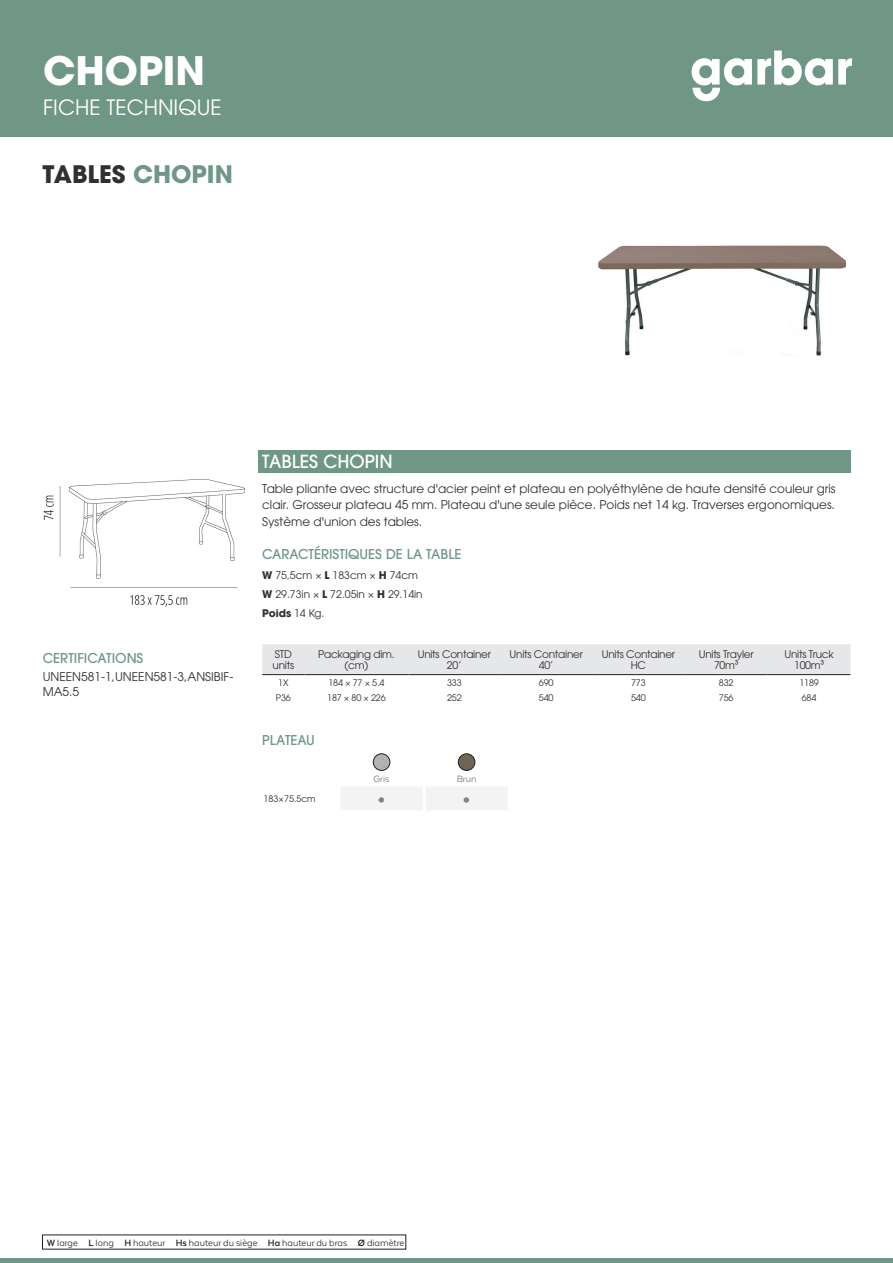
<style>
.page{position:relative;width:893px;height:1263px;background:#fff}
.page>*{position:absolute;margin:0;border:0;box-sizing:border-box;transform-origin:0 0}
.Colección{font:700 39px "ITC Avant Garde Pro";color:#fff}
.t1{font:700 31.5px "Texta Alt";color:#808285}
.Familia{font:700 24px "ITC Avant Garde Pro";color:#312f30}
.Ficha_técnica{font:21px "ITC Avant Garde Pro";color:#fff}
.nombre_producto{font:500 18px "ITC Avant Garde Pro";color:#fff}
.subtitulos{font:500 13.5px "ITC Avant Garde Pro";color:#709786}
.subtítulos{font:500 13.5px "ITC Avant Garde Pro";color:#709786}
.Texto{font:12px/16.5px "ITC Avant Garde Pro";color:#312f30;text-align:justify}
.subtitulos-2{font:12px/14.4px "ITC Avant Garde Pro";color:#312f30}
.logistica_encabezado{font:10.5px/10.5px "ITC Avant Garde Pro";letter-spacing:-.025em;color:#312f30;text-align:center}
.t2{font:10.5px "Texta Alt";color:#231f20}
.Texto_small{font:10.5px "ITC Avant Garde Pro";color:#312f30}
.Texto_small-2{font:700 10.5px "ITC Avant Garde Pro";color:#312f30}
.t3{font:10.5px "Texta Alt";color:#6c6d70}
.logistica_cuerpo{font:9px "ITC Avant Garde Pro";letter-spacing:-.02em;color:#312f30}
.texto_tabla{font:9px "ITC Avant Garde Pro";color:#312f30}
.s1{color:#709786}
.s2{font-weight:700}
.s3{font-weight:400}
</style>
<div class="page">
<div style="left:0;top:0;width:893px;height:137px;background:#709786"></div>
<svg style="left:692px;top:51px;width:160px;height:50px"></svg>
<hr style="left:0;top:1259px;width:893px;height:4px;background:#709786">
<img style="left:598px;top:245px;width:249px;height:111px">
<div style="left:258px;top:450px;width:592px;height:22px;background:#709786"></div>
<div style="left:262px;top:644px;width:588px;height:30px;background:#e6e7e9"></div>
<hr style="left:262px;top:674px;width:42px;height:1px;background:#231f20">
<hr style="left:304px;top:674px;width:104px;height:1px;background:#231f20">
<hr style="left:408px;top:674px;width:92px;height:1px;background:#231f20">
<hr style="left:500px;top:674px;width:92px;height:1px;background:#231f20">
<hr style="left:592px;top:674px;width:93px;height:1px;background:#231f20">
<hr style="left:685px;top:674px;width:83px;height:1px;background:#231f20">
<hr style="left:768px;top:674px;width:82px;height:1px;background:#231f20">
<svg style="left:341px;top:754px;width:166px;height:56px"></svg>
<hr style="left:338px;top:785px;width:86px;height:1px;background:#fff">
<hr style="left:424px;top:785px;width:86px;height:1px;background:#fff">
<img style="left:373px;top:754px;width:17px;height:16px;border-radius:8px">
<div style="left:373px;top:754px;width:17px;height:16px;border:1px solid #231f20;border-radius:50%"></div>
<img style="left:458px;top:754px;width:17px;height:16px;border-radius:8px">
<div style="left:458px;top:754px;width:17px;height:16px;border:1px solid #231f20;border-radius:50%"></div>
<img style="left:43px;top:479px;width:201px;height:128px">
<p class="Colección" style="left:43px;top:45px;width:164px">CHOPIN</p>
<p class="Ficha_técnica" style="left:43px;top:94px;width:180px">FICHE TECHNIQUE</p>
<p class="Familia" style="left:43px;top:158px;width:192px">TABLES <span class="s1">CHOPIN</span></p>
<p class="subtitulos" style="left:43px;top:649px;width:102px">CERTIFICATIONS</p>
<p class="subtitulos-2" style="left:43px;top:669px;width:192px">UNEEN581-1,UNEEN581-3,ANSIBIF-<br>MA5.5</p>
<p class="nombre_producto" style="left:262px;top:450px;width:132px">TABLES CHOPIN</p>
<p class="Texto" style="left:262px;top:480px;width:575px">Table pliante avec structure d'acier peint et plateau en polyéthylène de haute densité couleur gris clair. Grosseur plateau 45 mm. Plateau d'une seule pièce. Poids net 14 kg. Traverses ergonomiques.<br>Système d'union des tables.</p>
<p class="subtitulos" style="left:262px;top:546px;width:201px">CARACTÉRISTIQUES DE LA TABLE</p>
<p class="Texto_small" style="left:262px;top:568px;width:157px"><span class="s2">W</span> 75,5cm × <span class="s2">L</span> 183cm × <span class="s2">H</span> 74cm</p>
<p class="Texto_small" style="left:262px;top:587px;width:162px"><span class="s2">W</span> 29.73in × <span class="s2">L</span> 72.05in × <span class="s2">H</span> 29.14in</p>
<p class="Texto_small-2" style="left:262px;top:606px;width:64px">Poids <span class="s3">14 Kg.</span></p>
<p class="logistica_encabezado" style="left:273px;top:649px;width:23px;text-align:left">STD units</p>
<p class="logistica_encabezado" style="left:318px;top:649px;width:78px">Packaging dim. (cm)</p>
<p class="logistica_encabezado" style="left:418px;top:649px;width:75px">Units Container<br>20’</p>
<p class="logistica_encabezado" style="left:510px;top:649px;width:75px">Units Container<br>40’</p>
<p class="logistica_encabezado" style="left:602px;top:649px;width:75px">Units Container<br>HC</p>
<p class="logistica_encabezado" style="left:699px;top:649px;width:56px">Units Trayler<br>70m³</p>
<p class="logistica_encabezado" style="left:784px;top:649px;width:51px">Units Truck<br>100m³</p>
<p class="logistica_cuerpo" style="left:278px;top:677px;width:12px">1X</p>
<p class="logistica_cuerpo" style="left:328px;top:677px;width:57px">184 × 77 × 5.4</p>
<p class="logistica_cuerpo" style="left:447px;top:677px;width:16px">333</p>
<p class="logistica_cuerpo" style="left:539px;top:677px;width:16px">690</p>
<p class="logistica_cuerpo" style="left:631px;top:677px;width:16px">773</p>
<p class="logistica_cuerpo" style="left:719px;top:677px;width:16px">832</p>
<p class="logistica_cuerpo" style="left:799px;top:677px;width:21px">1189</p>
<p class="logistica_cuerpo" style="left:276px;top:692px;width:16px">P36</p>
<p class="logistica_cuerpo" style="left:327px;top:692px;width:60px">187 × 80 × 226</p>
<p class="logistica_cuerpo" style="left:447px;top:692px;width:16px">252</p>
<p class="logistica_cuerpo" style="left:539px;top:692px;width:16px">540</p>
<p class="logistica_cuerpo" style="left:631px;top:692px;width:16px">540</p>
<p class="logistica_cuerpo" style="left:719px;top:692px;width:16px">756</p>
<p class="logistica_cuerpo" style="left:802px;top:692px;width:16px">684</p>
<p class="subtítulos" style="left:262px;top:731px;width:54px">PLATEAU</p>
<p class="t3" style="left:374px;top:774px;width:17px">Gris</p>
<p class="t3" style="left:457px;top:774px;width:21px">Brun</p>
<p class="texto_tabla" style="left:264px;top:793px;width:54px">183×75.5cm</p>
<p class="t1" style="left:377px;top:781px;width:12px">•</p>
<p class="t1" style="left:462px;top:781px;width:12px">•</p>
<p class="t2" style="left:47px;top:1237px;width:359px"><span class="s2">W</span> large <span class="s2">L</span> long <span class="s2">H</span> hauteur <span class="s2">Hs</span> hauteur du siège <span class="s2">Ha</span> hauteur du bras <span class="s2">Ø</span> diamètre</p>
</div>
